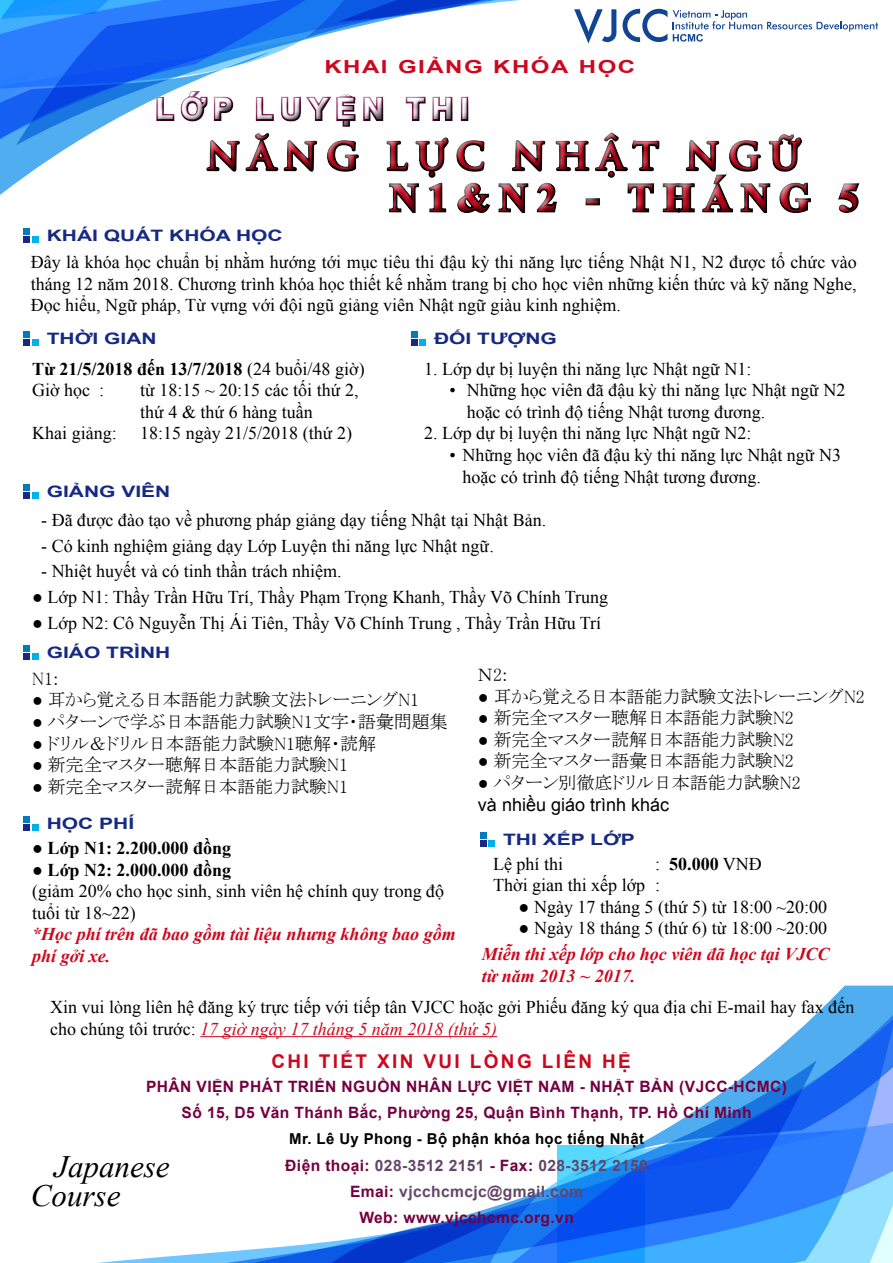
<style>
.page{position:relative;width:893px;height:1263px;background:#fff}
.page>*{position:absolute;margin:0;border:0;box-sizing:border-box;transform-origin:0 0}
.t1{font:700 39px "Times New Roman";letter-spacing:.25em;color:#cd071e}
.t2{font:36px "UTM Trajan Pro Bold";letter-spacing:.25em;color:#cd071e}
.t3{font:italic 31.05px/29px "Times New Roman";color:#000}
.t4{font:700 29.25px "Arial";letter-spacing:.25em;color:#fff}
.t5{font:700 18.9px "Arial";letter-spacing:.125em;color:#cd071e}
.t6{font:18px/21.6px "Times New Roman";color:#000}
.t7{font:18px "MS P Mincho";color:#000}
.t8{font:italic 700 18px/21.6px "Times New Roman";color:#cd071e}
.t9{font:700 18px/21.6px "Times New Roman";color:#000}
.t10{font:18px "Arial";color:#000}
.t11{font:18px "Arial Bold MT SC800";letter-spacing:.065em;color:#cd071e;scale:1.33 1}
.t12{font:700 15.75px "Arial";color:#162983;scale:1.33 1}
.t13{font:700 15.6px/26.2px "Arial";letter-spacing:.025em;color:#740040;text-align:center}
.t14{font:700 15.6px/26.2px "Arial";letter-spacing:.025em;color:#65456a;text-align:center}
.t15{font:700 15px "Arial";letter-spacing:.025em;color:#000}
.s1{font-weight:400}
.s2{font-family:"Times New Roman"}
.s3{font-weight:700}
.s4{font-style:italic;color:#cd071e}
.s5{color:#740040}
</style>
<div class="page">
<svg style="left:98px;top:1036px;width:400px;height:227px"></svg>
<svg style="left:764px;top:985px;width:129px;height:145px"></svg>
<svg style="left:253px;top:1060px;width:564px;height:70px"></svg>
<svg style="left:227px;top:1130px;width:666px;height:133px"></svg>
<svg style="left:0;top:0;width:878px;height:213px"></svg>
<hr style="left:200px;top:1036px;width:297px;height:1px;background:#cd071e">
<div style="left:411px;top:340px;width:7px;height:6px;background:#172983"></div>
<div style="left:419px;top:340px;width:7px;height:6px;background:#00b0e6"></div>
<div style="left:411px;top:332px;width:7px;height:6px;background:#007bc0"></div>
<div style="left:23px;top:340px;width:7px;height:6px;background:#172983"></div>
<div style="left:32px;top:340px;width:7px;height:6px;background:#00b0e6"></div>
<div style="left:23px;top:332px;width:7px;height:6px;background:#007bc0"></div>
<div style="left:23px;top:492px;width:7px;height:6px;background:#172983"></div>
<div style="left:32px;top:492px;width:7px;height:6px;background:#00b0e6"></div>
<div style="left:23px;top:484px;width:7px;height:6px;background:#007bc0"></div>
<div style="left:23px;top:653px;width:7px;height:7px;background:#172983"></div>
<div style="left:32px;top:653px;width:7px;height:7px;background:#00b0e6"></div>
<div style="left:23px;top:645px;width:7px;height:7px;background:#007bc0"></div>
<div style="left:480px;top:840px;width:7px;height:6px;background:#172983"></div>
<div style="left:488px;top:840px;width:7px;height:6px;background:#00b0e6"></div>
<div style="left:480px;top:832px;width:7px;height:6px;background:#007bc0"></div>
<div style="left:23px;top:824px;width:7px;height:7px;background:#172983"></div>
<div style="left:32px;top:824px;width:7px;height:7px;background:#00b0e6"></div>
<div style="left:23px;top:816px;width:7px;height:6px;background:#007bc0"></div>
<div style="left:23px;top:236px;width:7px;height:7px;background:#172983"></div>
<div style="left:32px;top:236px;width:7px;height:7px;background:#00b0e6"></div>
<div style="left:23px;top:228px;width:7px;height:7px;background:#007bc0"></div>
<p class="t11" style="left:324px;top:55px;width:235px">KHAI GIẢNG KHÓA HỌC</p>
<h3 class="t4" style="left:156px;top:90px;width:314px">LỚP LUYỆN THI</h3>
<h2 class="t2" style="left:206px;top:128px;width:596px">NĂNG LỰC NHẬT NGỮ</h2>
<h1 class="t1" style="left:390px;top:171px;width:470px">N1&amp;N2 - THÁNG 5</h1>
<p class="t12" style="left:47px;top:225px;width:179px">KHÁI QUÁT KHÓA HỌC</p>
<p class="t6" style="left:31px;top:251px;width:827px;text-align:justify">Đây là khóa học chuẩn bị nhằm hướng tới mục tiêu thi đậu kỳ thi năng lực tiếng Nhật N1, N2 được tổ chức vào tháng 12 năm 2018. Chương trình khóa học thiết kế nhằm trang bị cho học viên những kiến thức và kỹ năng Nghe, Đọc hiểu, Ngữ pháp, Từ vựng với đội ngũ giảng viên Nhật ngữ giàu kinh nghiệm.</p>
<p class="t12" style="left:47px;top:328px;width:84px">THỜI GIAN</p>
<p class="t12" style="left:434px;top:328px;width:94px">ĐỐI TƯỢNG</p>
<p class="t9" style="left:32px;top:357px;width:334px">Từ 21/5/2018 đến 13/7/2018 <span class="s1">(24 buổi/48 giờ)<br>Giờ học :</span></p>
<p class="t6" style="left:140px;top:379px;width:220px">từ 18:15 ~ 20:15 các tối thứ 2, thứ 4 &amp; thứ 6 hàng tuần</p>
<p class="t6" style="left:32px;top:422px;width:86px">Khai giảng:</p>
<p class="t6" style="left:140px;top:422px;width:213px">18:15 ngày 21/5/2018 (thứ 2)</p>
<p class="t12" style="left:47px;top:481px;width:94px">GIẢNG VIÊN</p>
<p class="t6" style="left:424px;top:357px;width:329px">1. Lớp dự bị luyện thi năng lực Nhật ngữ N1:</p>
<p class="t6" style="left:467px;top:379px;width:380px;text-indent:-17px">• Những học viên đã đậu kỳ thi năng lực Nhật ngữ N2 hoặc có trình độ tiếng Nhật tương đương.</p>
<p class="t6" style="left:424px;top:422px;width:329px">2. Lớp dự bị luyện thi năng lực Nhật ngữ N2:</p>
<p class="t6" style="left:462px;top:444px;width:380px;text-indent:-13px">• Những học viên đã đậu kỳ thi năng lực Nhật ngữ N3 hoặc có trình độ tiếng Nhật tương đương.</p>
<p class="t6" style="left:41px;top:509px;width:506px">- Đã được đào tạo về phương pháp giảng dạy tiếng Nhật tại Nhật Bản.</p>
<p class="t6" style="left:41px;top:534px;width:454px">- Có kinh nghiệm giảng dạy Lớp Luyện thi năng lực Nhật ngữ.</p>
<p class="t6" style="left:41px;top:560px;width:302px">- Nhiệt huyết và có tinh thần trách nhiệm.</p>
<p class="t6" style="left:32px;top:586px;width:577px">● Lớp N1: Thầy Trần Hữu Trí, Thầy Phạm Trọng Khanh, Thầy Võ Chính Trung</p>
<p class="t6" style="left:32px;top:612px;width:570px">● Lớp N2: Cô Nguyễn Thị Ái Tiên, Thầy Võ Chính Trung , Thầy Trần Hữu Trí</p>
<p class="t12" style="left:47px;top:642px;width:94px">GIÁO TRÌNH</p>
<p class="t7" style="left:32px;top:669px;width:28px">N1:</p>
<p class="t7" style="left:32px;top:691px;width:388px"><span class="s2">●</span> 耳から覚える日本語能力試験文法トレーニングN1</p>
<p class="t7" style="left:32px;top:712px;width:417px"><span class="s2">●</span> パターンで学ぶ日本語能力試験N1文字・語彙問題集</p>
<p class="t7" style="left:32px;top:734px;width:345px"><span class="s2">●</span> ドリル＆ドリル日本語能力試験N1聴解・読解</p>
<p class="t7" style="left:32px;top:756px;width:317px"><span class="s2">●</span> 新完全マスター聴解日本語能力試験N1</p>
<p class="t7" style="left:32px;top:777px;width:317px"><span class="s2">●</span> 新完全マスター読解日本語能力試験N1</p>
<p class="t12" style="left:47px;top:813px;width:67px">HỌC PHÍ</p>
<p class="t9" style="left:32px;top:837px;width:200px"><span class="s1">●</span> Lớp N1: 2.200.000 đồng</p>
<p class="t6" style="left:32px;top:858px;width:413px">● <span class="s3">Lớp N2: 2.000.000 đồng<br></span>(giảm 20% cho học sinh, sinh viên hệ chính quy trong độ tuổi từ 18~22)</p>
<p class="t8" style="left:32px;top:923px;width:425px">*Học phí trên đã bao gồm tài liệu nhưng không bao gồm phí gởi xe.</p>
<p class="t7" style="left:478px;top:665px;width:31px">Ｎ2:</p>
<p class="t7" style="left:478px;top:687px;width:388px"><span class="s2">●</span> 耳から覚える日本語能力試験文法トレーニングN2</p>
<p class="t7" style="left:478px;top:709px;width:317px"><span class="s2">●</span> 新完全マスター聴解日本語能力試験N2</p>
<p class="t7" style="left:478px;top:730px;width:317px"><span class="s2">●</span> 新完全マスター読解日本語能力試験N2</p>
<p class="t7" style="left:478px;top:752px;width:317px"><span class="s2">●</span> 新完全マスター語彙日本語能力試験N2</p>
<p class="t7" style="left:478px;top:773px;width:324px"><span class="s2">●</span> パターン別徹底ドリル日本語能力試験N2</p>
<p class="t10" style="left:478px;top:792px;width:193px">và nhiều giáo trình khác</p>
<p class="t12" style="left:503px;top:828px;width:101px">THI XẾP LỚP</p>
<p class="t6" style="left:493px;top:852px;width:72px">Lệ phí thi</p>
<p class="t6" style="left:493px;top:852px;width:270px;text-indent:162px">: <span class="s3">50.000</span> VNĐ<br>Thời gian thi xếp lớp :</p>
<p class="t6" style="left:519px;top:896px;width:310px">● Ngày 17 tháng 5 (thứ 5) từ 18:00 ~20:00</p>
<p class="t6" style="left:519px;top:917px;width:310px">● Ngày 18 tháng 5 (thứ 6) từ 18:00 ~20:00</p>
<p class="t8" style="left:482px;top:943px;width:349px">Miễn thi xếp lớp cho học viên đã học tại VJCC từ năm 2013 ~ 2017.</p>
<p class="t6" style="left:50px;top:996px;width:806px">Xin vui lòng liên hệ đăng ký trực tiếp với tiếp tân VJCC hoặc gởi Phiếu đăng ký qua địa chỉ E-mail hay fax đến cho chúng tôi trước: <span class="s4">17 giờ ngày 17 tháng 5 năm 2018 (thứ 5)</span></p>
<p class="t5" style="left:271px;top:1048px;width:361px">CHI TIẾT XIN VUI LÒNG LIÊN HỆ</p>
<p class="t13" style="left:146px;top:1074px;width:642px">PHÂN VIỆN PHÁT TRIỂN NGUỒN NHÂN LỰC VIỆT NAM - NHẬT BẢN (VJCC-HCMC)<br>Số 15, D5 Văn Thánh Bắc, Phường 25, Quận Bình Thạnh, TP. Hồ Chí Minh</p>
<p class="t15" style="left:289px;top:1129px;width:356px">Mr. Lê Uy Phong - Bộ phận khóa học tiếng Nhật</p>
<p class="t14" style="left:285px;top:1152px;width:364px"><span class="s5">Điện thoại:</span> 028-3512 2151 <span class="s5">- Fax:</span> 028-3512 2150<br><span class="s5">Emai:</span> vjcchcmcjc@gmail.com<br><span class="s5">Web: www.vjcchcmc.org.vn</span></p>
<h3 class="t3" style="left:31px;top:1151px;width:140px;text-indent:23px">Japanese<br>Course</h3>
</div>
